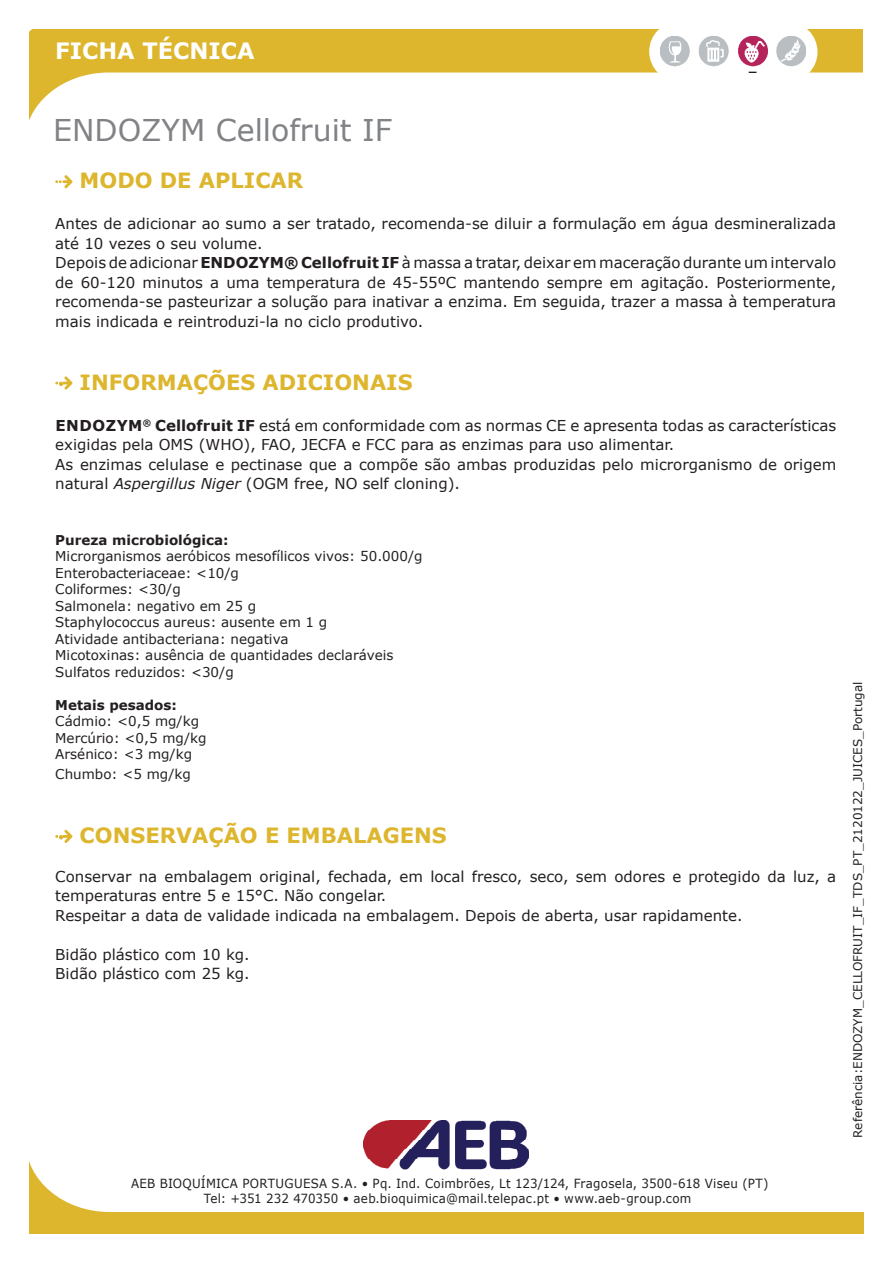
<style>
.page{position:relative;width:893px;height:1263px;background:#fff}
.page>*{position:absolute;margin:0;border:0;box-sizing:border-box;transform-origin:0 0}
.t1{font:30px "Verdana";color:#808285}
.t2{font:700 22.5px "Verdana";color:#fff}
.t3{font:700 21px "Verdana";color:#ddb62e}
.t4{font:15px/19.5px "Verdana";color:#231f20}
.t5{font:13.5px/16.5px "Verdana";color:#231f20}
.t6{font:700 13.5px "Verdana";color:#231f20}
.t7{font:12.6px/15.1px "Verdana";letter-spacing:.02em;color:#231f20;text-align:center;scale:.94 1}
.t8{font:12px "Verdana";color:#231f20}
.s1{font-weight:700}
.s2{font-style:italic}
</style>
<div class="page">
<svg style="left:30px;top:1164px;width:834px;height:69px"></svg>
<svg style="left:29px;top:30px;width:834px;height:91px"></svg>
<svg style="left:649px;top:21px;width:167px;height:61px"></svg>
<div style="left:650px;top:22px;width:167px;height:60px;background:#fff;border-radius:30px"></div>
<img style="left:661px;top:36px;width:144px;height:36px">
<img style="left:364px;top:1120px;width:164px;height:49px">
<svg style="left:55px;top:175px;width:17px;height:13px"></svg>
<svg style="left:55px;top:376px;width:17px;height:14px"></svg>
<svg style="left:55px;top:830px;width:17px;height:13px"></svg>
<h2 class="t2" style="left:55px;top:35px;width:201px">FICHA TÉCNICA</h2>
<h1 class="t1" style="left:53px;top:110px;width:341px">ENDOZYM Cellofruit IF</h1>
<h3 class="t3" style="left:80px;top:166px;width:225px">MODO DE APLICAR</h3>
<p class="t4" style="left:55px;top:214px;width:782px">Antes de adicionar ao sumo a ser tratado, recomenda-se diluir a formulação em água desmineralizada até 10 vezes o seu volume.<br>Depois de adicionar <span class="s1">ENDOZYM® Cellofruit IF</span> à massa a tratar, deixar em maceração durante um intervalo de 60-120 minutos a uma temperatura de 45-55ºC mantendo sempre em agitação. Posteriormente, recomenda-se pasteurizar a solução para inativar a enzima. Em seguida, trazer a massa à temperatura mais indicada e reintroduzi-la no ciclo produtivo.</p>
<h3 class="t3" style="left:80px;top:367px;width:335px">INFORMAÇÕES ADICIONAIS</h3>
<p class="t4" style="left:55px;top:415px;width:782px"><span class="s1">ENDOZYM</span><sup>®</sup> <span class="s1">Cellofruit IF</span> está em conformidade com as normas CE e apresenta todas as características exigidas pela OMS (WHO), FAO, JECFA e FCC para as enzimas para uso alimentar.<br>As enzimas celulase e pectinase que a compõe são ambas produzidas pelo microrganismo de origem natural <span class="s2">Aspergillus Niger</span> (OGM free, NO self cloning).</p>
<p class="t6" style="left:55px;top:530px;width:175px">Pureza microbiológica:</p>
<p class="t5" style="left:55px;top:548px;width:369px">Microrganismos aeróbicos mesofílicos vivos: 50.000/g Enterobacteriaceae: &lt;10/g<br>Coliformes: &lt;30/g<br>Salmonela: negativo em 25 g<br>Staphylococcus aureus: ausente em 1 g<br>Atividade antibacteriana: negativa<br>Micotoxinas: ausência de quantidades declaráveis Sulfatos reduzidos: &lt;30/g</p>
<p class="t6" style="left:55px;top:695px;width:123px">Metais pesados:</p>
<p class="t5" style="left:55px;top:713px;width:153px">Cádmio: &lt;0,5 mg/kg<br>Mercúrio: &lt;0,5 mg/kg<br>Arsénico: &lt;3 mg/kg</p>
<p class="t5" style="left:55px;top:765px;width:137px">Chumbo: &lt;5 mg/kg</p>
<h3 class="t3" style="left:80px;top:820px;width:369px">CONSERVAÇÃO E EMBALAGENS</h3>
<p class="t4" style="left:55px;top:867px;width:782px">Conservar na embalagem original, fechada, em local fresco, seco, sem odores e protegido da luz, a temperaturas entre 5 e 15°C. Não congelar.<br>Respeitar a data de validade indicada na embalagem. Depois de aberta, usar rapidamente.</p>
<p class="t4" style="left:55px;top:945px;width:196px">Bidão plástico com 10 kg.<br>Bidão plástico com 25 kg.</p>
<p class="t7" style="left:131px;top:1176px;width:680px">AEB BIOQUÍMICA PORTUGUESA S.A. • Pq. Ind. Coimbrões, Lt 123/124, Fragosela, 3500-618 Viseu (PT)<br>Tel: +351 232 470350 • aeb.bioquimica@mail.telepac.pt • www.aeb-group.com</p>
<p class="t8" style="left:850px;top:1137px;width:457px;rotate:-90deg">Referência:ENDOZYM_CELLOFRUIT_IF_TDS_PT_2120122_JUICES_Portugal</p>
</div>
